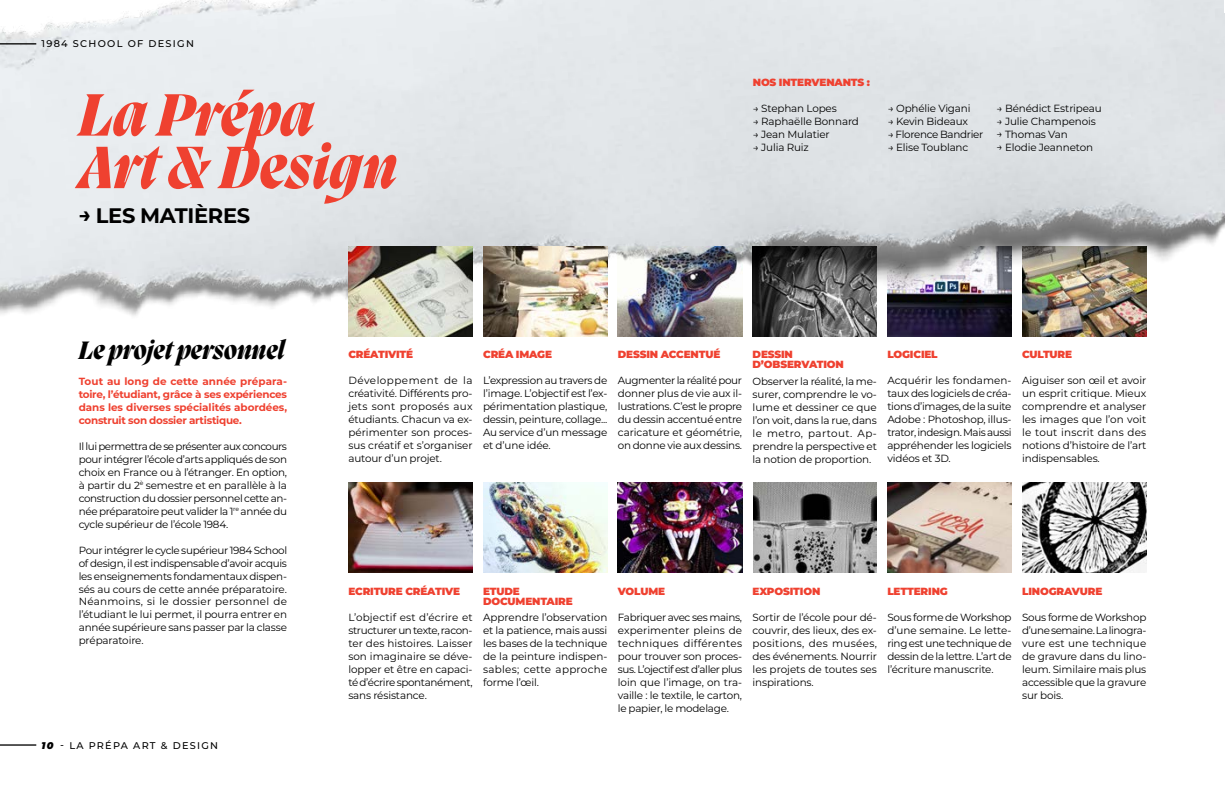
<style>
.page{position:relative;width:1225px;height:788px;background:#fff}
.page>*{position:absolute;margin:0;border:0;box-sizing:border-box;transform-origin:0 0}
.t1{font:italic 800 61.25px/52.5px "Migra";color:#ef4130}
.t2{font:italic 800 25.9px "Migra";color:#000}
.t3{font:700 21px "Montserrat";letter-spacing:-.015em;color:#000}
.t4{font:10.41px/13px "Montserrat";letter-spacing:-.015em;color:#000;text-align:justify}
.t5{font:900 10.41px/9.6px "Montserrat";letter-spacing:-.015em;color:#ef4130}
.t6{font:700 10.41px/13px "Montserrat";letter-spacing:-.025em;color:#ef4130;text-align:justify}
.t7{font:500 9.71px "Montserrat";letter-spacing:.13em;color:#000}
.t8{font:italic 900 9.71px "Montserrat";color:#000}
</style>
<div class="page">
<img style="left:348px;top:482px;width:125px;height:90px">
<img style="left:618px;top:482px;width:124px;height:90px">
<img style="left:887px;top:482px;width:125px;height:90px">
<img style="left:483px;top:482px;width:124px;height:90px">
<img style="left:753px;top:482px;width:123px;height:90px">
<img style="left:1022px;top:482px;width:124px;height:90px">
<img style="left:0;top:0;width:1225px;height:337px">
<img style="left:483px;top:247px;width:124px;height:89px">
<img style="left:348px;top:247px;width:125px;height:89px">
<hr style="left:0;top:43px;width:36px;height:1px;background:#000">
<hr style="left:0;top:744px;width:36px;height:1px;background:#000">
<p class="t7" style="left:42px;top:37px;width:154px">1984 SCHOOL OF DESIGN</p>
<h1 class="t1" style="left:79px;top:89px;width:320px">La Prépa<br>Art &amp; Design</h1>
<h3 class="t3" style="left:79px;top:200px;width:173px">→ LES MATIÈRES</h3>
<p class="t5" style="left:753px;top:77px;width:119px">NOS INTERVENANTS :</p>
<p class="t4" style="left:753px;top:101px;width:86px">→ Stephan Lopes</p>
<p class="t4" style="left:753px;top:114px;width:108px">→ Raphaëlle Bonnard</p>
<p class="t4" style="left:753px;top:127px;width:78px">→ Jean Mulatier</p>
<p class="t4" style="left:753px;top:140px;width:58px">→ Julia Ruiz</p>
<p class="t4" style="left:888px;top:101px;width:84px">→ Ophélie Vigani</p>
<p class="t4" style="left:888px;top:114px;width:82px">→ Kevin Bideaux</p>
<p class="t4" style="left:888px;top:127px;width:97px">→ Florence Bandrier</p>
<p class="t4" style="left:888px;top:140px;width:82px">→ Elise Toublanc</p>
<p class="t4" style="left:997px;top:101px;width:107px">→ Bénédict Estripeau</p>
<p class="t4" style="left:997px;top:114px;width:101px">→ Julie Champenois</p>
<p class="t4" style="left:997px;top:127px;width:73px">→ Thomas Van</p>
<p class="t4" style="left:997px;top:140px;width:98px">→ Elodie Jeanneton</p>
<h2 class="t2" style="left:79px;top:334px;width:208px">Le projet personnel</h2>
<p class="t6" style="left:79px;top:374px;width:210px">Tout au long de cette année prépara&shy;toire, l’étudiant, grâce à ses expériences dans les diverses spécialités abordées, construit son dossier artistique.</p>
<p class="t4" style="left:79px;top:439px;width:210px">Il lui permettra de se présenter aux concours pour intégrer l’école d’arts appliqués de son choix en France ou à l’étranger. En option, à partir du 2<sup>è</sup> semestre et en parallèle à la construction du dossier personnel cette an&shy;née préparatoire peut valider la 1<sup>re</sup> année du cycle supérieur de l’école 1984.</p>
<p class="t4" style="left:79px;top:543px;width:210px">Pour intégrer le cycle supérieur 1984 School of design, il est indispensable d’avoir acquis les enseignements fondamentaux dispen&shy;sés au cours de cette année préparatoire.<br>Néanmoins, si le dossier personnel de l’étudiant le lui permet, il pourra entrer en année supérieure sans passer par la classe préparatoire.</p>
<p class="t7" style="left:60px;top:738px;width:159px">- LA PRÉPA ART &amp; DESIGN</p>
<p class="t8" style="left:42px;top:737px;width:14px">10</p>
<p class="t5" style="left:348px;top:349px;width:66px">CRÉATIVITÉ</p>
<p class="t4" style="left:348px;top:374px;width:126px">Développement de la créativité. Différents pro&shy;jets sont proposés aux étudiants. Chacun va ex&shy;périmenter son proces&shy;sus créatif et s’organiser autour d’un projet.</p>
<p class="t5" style="left:483px;top:349px;width:70px">CRÉA IMAGE</p>
<p class="t4" style="left:483px;top:374px;width:126px">L’expression au travers de l’image. L’objectif est l’ex&shy;périmentation plastique, dessin, peinture, collage...<br>Au service d’un message et d’une idée.</p>
<p class="t5" style="left:618px;top:349px;width:104px">DESSIN ACCENTUÉ</p>
<p class="t4" style="left:618px;top:374px;width:126px">Augmenter la réalité pour donner plus de vie aux il&shy;lustrations. C’est le propre du dessin accentué entre caricature et géométrie, on donne vie aux dessins.</p>
<p class="t5" style="left:753px;top:349px;width:93px">DESSIN<br>D’OBSERVATION</p>
<p class="t4" style="left:753px;top:374px;width:126px">Observer la réalité, la me&shy;surer, comprendre le vo&shy;lume et dessiner ce que l’on voit, dans la rue, dans le metro, partout. Ap&shy;prendre la perspective et la notion de proportion.</p>
<p class="t5" style="left:887px;top:349px;width:52px">LOGICIEL</p>
<p class="t4" style="left:887px;top:374px;width:126px">Acquérir les fondamen&shy;taux des logiciels de créa&shy;tions d’images, de la suite Adobe : Photoshop, illus&shy;trator, indesign. Mais aussi appréhender les logiciels vidéos et 3D.</p>
<p class="t5" style="left:1022px;top:349px;width:52px">CULTURE</p>
<p class="t4" style="left:1022px;top:374px;width:126px">Aiguiser son œil et avoir un esprit critique. Mieux comprendre et analyser les images que l’on voit le tout inscrit dans des notions d’histoire de l’art indispensables.</p>
<p class="t5" style="left:348px;top:585px;width:113px">ECRITURE CRÉATIVE</p>
<p class="t4" style="left:348px;top:610px;width:126px">L’objectif est d’écrire et structurer un texte, racon&shy;ter des histoires. Laisser son imaginaire se déve&shy;lopper et être en capaci&shy;té d’écrire spontanément, sans résistance.</p>
<p class="t5" style="left:483px;top:585px;width:91px">ETUDE<br>DOCUMENTAIRE</p>
<p class="t4" style="left:483px;top:610px;width:126px">Apprendre l’observation et la patience, mais aussi les bases de la technique de la peinture indispen&shy;sables; cette approche forme l’œil.</p>
<p class="t5" style="left:618px;top:585px;width:49px">VOLUME</p>
<p class="t4" style="left:618px;top:610px;width:126px">Fabriquer avec ses mains, experimenter pleins de techniques différentes pour trouver son proces&shy;sus. L’ojectif est d’aller plus loin que l’image, on tra&shy;vaille : le textile, le carton, le papier, le modelage.</p>
<p class="t5" style="left:753px;top:585px;width:69px">EXPOSITION</p>
<p class="t4" style="left:753px;top:610px;width:126px">Sortir de l’école pour dé&shy;couvrir, des lieux, des ex&shy;positions, des musées, des événements. Nourrir les projets de toutes ses inspirations.</p>
<p class="t5" style="left:887px;top:585px;width:62px">LETTERING</p>
<p class="t4" style="left:887px;top:610px;width:126px">Sous forme de Workshop d’une semaine. Le lette&shy;ring est une technique de dessin de la lettre. L’art de l’écriture manuscrite.</p>
<p class="t5" style="left:1022px;top:585px;width:82px">LINOGRAVURE</p>
<p class="t4" style="left:1022px;top:610px;width:126px">Sous forme de Workshop d’une semaine. La linogra&shy;vure est une technique de gravure dans du lino&shy;leum. Similaire mais plus accessible que la gravure sur bois.</p>
</div>
